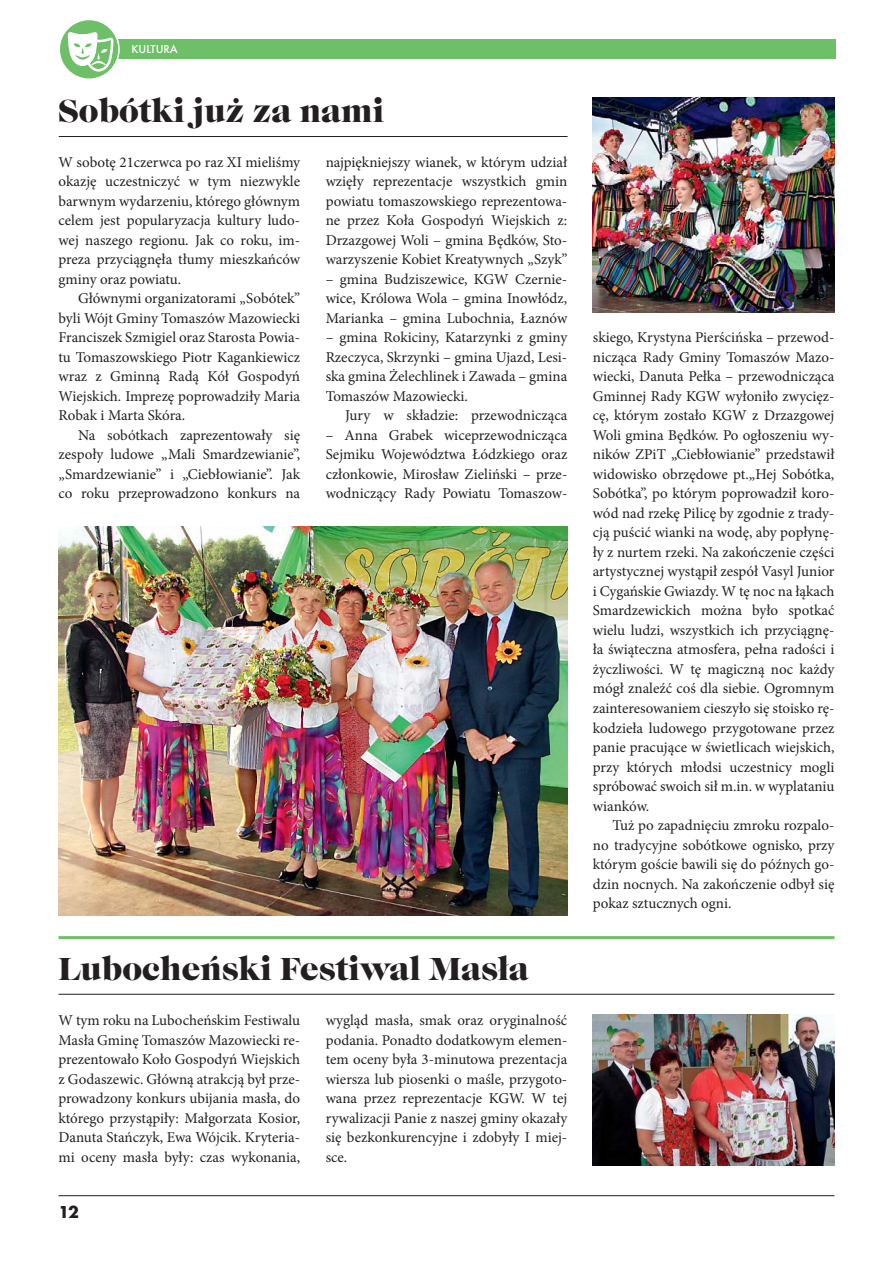
<style>
.page{position:relative;width:893px;height:1263px;background:#fff}
.page>*{position:absolute;margin:0;border:0;box-sizing:border-box;transform-origin:0 0}
.t1{font:33px "Caslon Gra DCE";color:#231f20}
.t2{font:700 18px "Futura TCE";color:#231f20}
.t3{font:15px/19.5px "Minion Pro";color:#231f20;text-align:justify}
.t4{font:500 12px "Futura TCE";color:#fff}
</style>
<div class="page">
<hr style="left:58px;top:1195px;width:776px;height:1px;background:#231f20">
<div style="left:117px;top:39px;width:718px;height:19px;background:#6dc067"></div>
<svg style="left:59px;top:19px;width:60px;height:60px"></svg>
<div style="left:59px;top:19px;width:61px;height:61px;border:2px solid #fff;border-radius:50%"></div>
<svg style="left:68px;top:31px;width:46px;height:41px"></svg>
<img style="left:58px;top:526px;width:509px;height:390px">
<img style="left:593px;top:98px;width:241px;height:214px">
<img style="left:593px;top:1014px;width:241px;height:151px">
<hr style="left:58px;top:936px;width:776px;height:3px;background:#6dc067">
<hr style="left:58px;top:994px;width:776px;height:1px;background:#231f20">
<hr style="left:59px;top:136px;width:509px;height:1px;background:#231f20">
<p class="t4" style="left:132px;top:43px;width:48px">KULTURA</p>
<h1 class="t1" style="left:58px;top:97px;width:327px">Sobótki już za nami</h1>
<p class="t3" style="left:326px;top:154px;width:243px">najpiękniejszy wianek, w którym udział wzięły reprezentacje wszystkich gmin powiatu tomaszowskiego reprezentowa&shy;ne przez Koła Gospodyń Wiejskich z:<br>Drzazgowej Woli – gmina Będków, Sto&shy;warzyszenie Kobiet Kreatywnych „Szyk”</p>
<p class="t3" style="left:326px;top:271px;width:243px">– gmina Budziszewice, KGW Czernie&shy;wice, Królowa Wola – gmina Inowłódz, Marianka – gmina Lubochnia, Łaznów</p>
<p class="t3" style="left:326px;top:329px;width:243px">– gmina Rokiciny, Katarzynki z gminy Rzeczyca, Skrzynki – gmina Ujazd, Lesi&shy;ska gmina Żelechlinek i Zawada – gmina Tomaszów Mazowiecki.</p>
<p class="t3" style="left:345px;top:407px;width:224px">Jury w składzie: przewodnicząca</p>
<p class="t3" style="left:326px;top:427px;width:243px">– Anna Grabek wiceprzewodnicząca Sejmiku Województwa Łódzkiego oraz członkowie, Mirosław Zieliński – prze&shy;wodniczący Rady Powiatu Tomaszow-</p>
<p class="t3" style="left:58px;top:154px;width:243px">W sobotę 21czerwca po raz XI mieliśmy okazję uczestniczyć w tym niezwykle barwnym wydarzeniu, którego głównym celem jest popularyzacja kultury ludo&shy;wej naszego regionu. Jak co roku, im&shy;preza przyciągnęła tłumy mieszkańców gminy oraz powiatu.</p>
<p class="t3" style="left:58px;top:290px;width:243px;text-indent:20px">Głównymi organizatorami „Sobótek” byli Wójt Gminy Tomaszów Mazowiecki Franciszek Szmigiel oraz Starosta Powia&shy;tu Tomaszowskiego Piotr Kagankiewicz wraz z Gminną Radą Kół Gospodyń Wiejskich. Imprezę poprowadziły Maria Robak i Marta Skóra.</p>
<p class="t3" style="left:58px;top:427px;width:243px;text-indent:20px">Na sobótkach zaprezentowały się zespoły ludowe „Mali Smardzewianie”, „Smardzewianie” i „Ciebłowianie”. Jak co roku przeprowadzono konkurs na</p>
<h1 class="t1" style="left:58px;top:955px;width:472px">Lubocheński Festiwal Masła</h1>
<p class="t3" style="left:326px;top:1012px;width:243px">wygląd masła, smak oraz oryginalność podania. Ponadto dodatkowym elemen&shy;tem oceny była 3-minutowa prezentacja wiersza lub piosenki o maśle, przygoto&shy;wana przez reprezentacje KGW. W tej rywalizacji Panie z naszej gminy okazały się bezkonkurencyjne i zdobyły I miej&shy;sce.</p>
<p class="t3" style="left:58px;top:1012px;width:243px">W tym roku na Lubocheńskim Festiwalu Masła Gminę Tomaszów Mazowiecki re&shy;prezentowało Koło Gospodyń Wiejskich z Godaszewic. Główną atrakcją był prze&shy;prowadzony konkurs ubijania masła, do którego przystąpiły: Małgorzata Kosior, Danuta Stańczyk, Ewa Wójcik. Kryteria&shy;mi oceny masła były: czas wykonania,</p>
<p class="t2" style="left:58px;top:1205px;width:22px">12</p>
<p class="t3" style="left:593px;top:329px;width:243px">skiego, Krystyna Pierścińska – przewod&shy;nicząca Rady Gminy Tomaszów Mazo&shy;wiecki, Danuta Pełka – przewodnicząca Gminnej Rady KGW wyłoniło zwycięz&shy;cę, którym zostało KGW z Drzazgowej Woli gmina Będków. Po ogłoszeniu wy&shy;ników ZPiT „Ciebłowianie” przedstawił widowisko obrzędowe pt.„Hej Sobótka, Sobótka”, po którym poprowadził koro&shy;wód nad rzekę Pilicę by zgodnie z trady&shy;cją puścić wianki na wodę, aby popłynę&shy;ły z nurtem rzeki. Na zakończenie części artystycznej wystąpił zespół Vasyl Junior i Cygańskie Gwiazdy. W tę noc na łąkach Smardzewickich można było spotkać wielu ludzi, wszystkich ich przyciągnę&shy;ła świąteczna atmosfera, pełna radości i życzliwości. W tę magiczną noc każdy mógł znaleźć coś dla siebie. Ogromnym zainteresowaniem cieszyło się stoisko rę&shy;kodzieła ludowego przygotowane przez panie pracujące w świetlicach wiejskich, przy których młodsi uczestnicy mogli spróbować swoich sił m.in. w wyplataniu wianków.</p>
<p class="t3" style="left:593px;top:817px;width:243px;text-indent:19px">Tuż po zapadnięciu zmroku rozpalo&shy;no tradycyjne sobótkowe ognisko, przy którym goście bawili się do późnych go&shy;dzin nocnych. Na zakończenie odbył się pokaz sztucznych ogni.</p>
</div>
